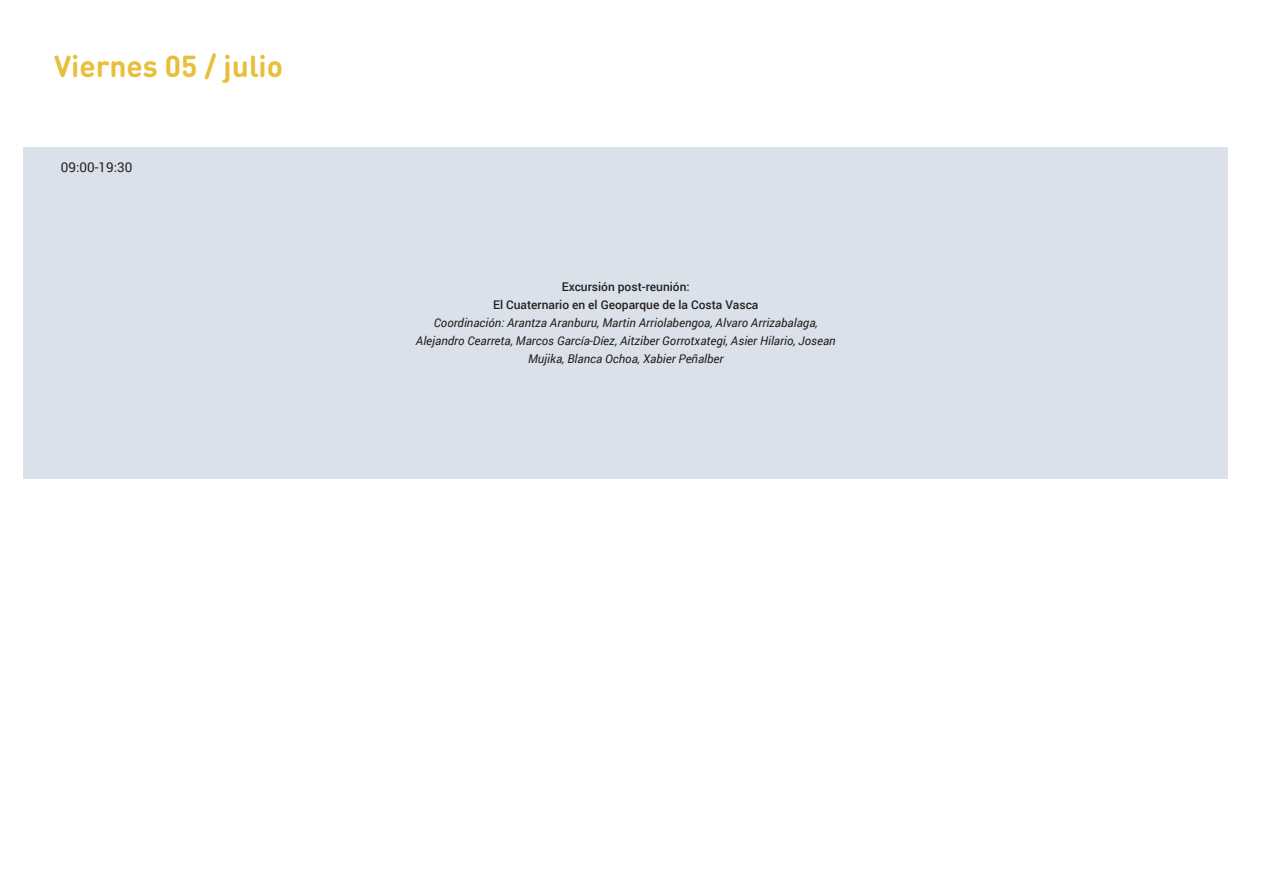
<style>
.page{position:relative;width:1263px;height:893px;background:#fff}
.page>*{position:absolute;margin:0;border:0;box-sizing:border-box;transform-origin:0 0}
.t1{font:700 30px "FFDIN Round Pro";color:#e8bf3c}
.t2{font:13.5px "Roboto";color:#231f20}
.t3{font:italic 12px/18px "Roboto";color:#231f20;text-align:center}
.t4{font:500 12px/18px "Roboto";color:#231f20;text-align:center}
</style>
<div class="page">
<div style="left:23px;top:148px;width:1205px;height:331px;background:#dbe1ea"></div>
<h1 class="t1" style="left:54px;top:45px;width:231px">Viernes 05 / julio</h1>
<p class="t2" style="left:61px;top:158px;width:73px">09:00-19:30</p>
<p class="t4" style="left:493px;top:277px;width:267px">Excursión post-reunión:<br>El Cuaternario en el Geoparque de la Costa Vasca</p>
<p class="t3" style="left:416px;top:313px;width:421px">Coordinación: Arantza Aranburu, Martin Arriolabengoa, Alvaro Arrizabalaga,<br>Alejandro Cearreta, Marcos García-Díez, Aitziber Gorrotxategi, Asier Hilario, Josean<br>Mujika, Blanca Ochoa, Xabier Peñalber</p>
</div>
